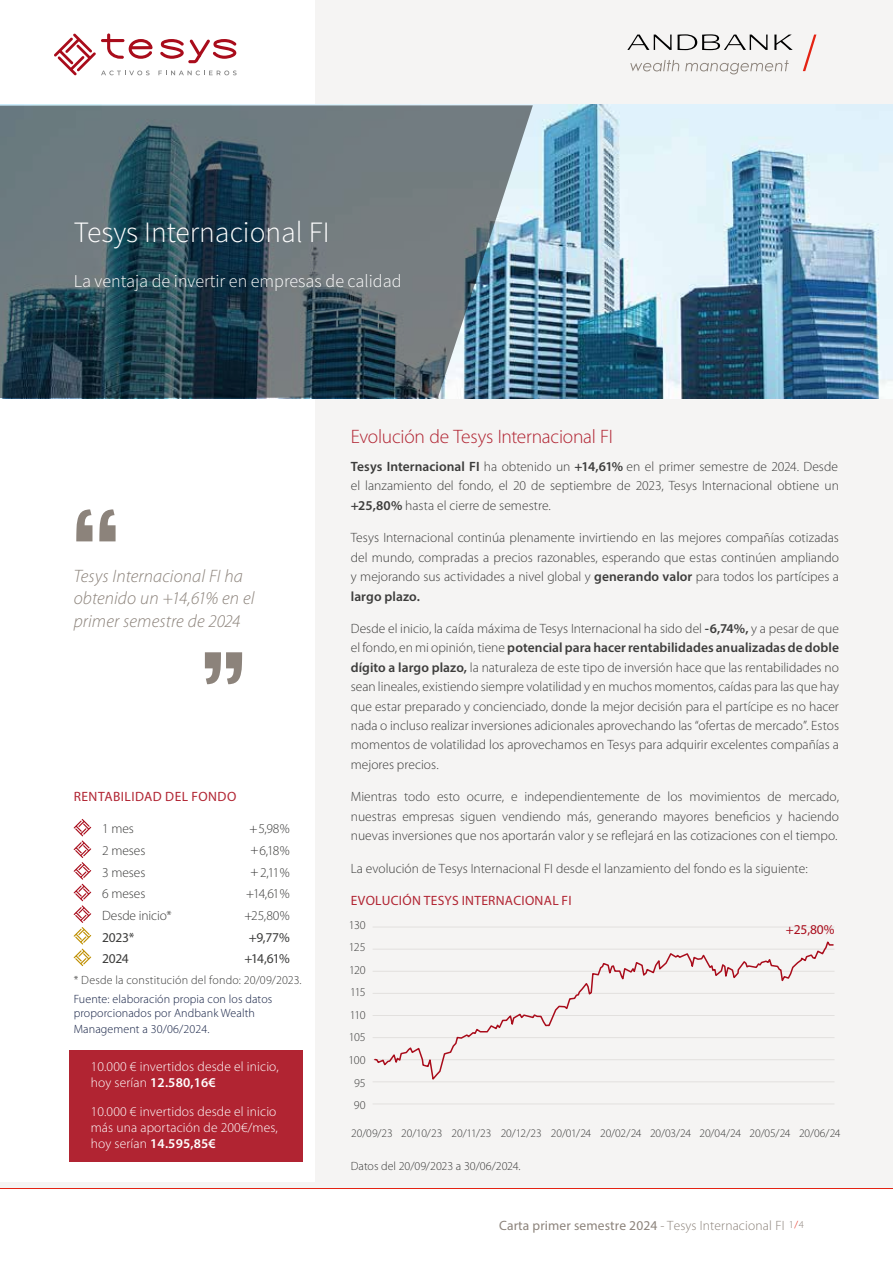
<style>
.page{position:relative;width:893px;height:1263px;background:#fff}
.page>*{position:absolute;margin:0;border:0;box-sizing:border-box;transform-origin:0 0}
.t1{font:700 112.5px "Oswald";color:#8c837b}
.t2{font:300 29.55px "Source Sans Pro";color:#fff}
.t3{font:300 19.5px "Myriad Pro";letter-spacing:-.015em;color:#b12432}
.t4{font:italic 300 18px/22.5px "Myriad Pro";letter-spacing:.005em;color:#8c837b}
.t5{font:300 18px "Source Sans Pro";color:#fff}
.t6{font:300 13.5px/19.5px "Myriad Pro";color:#3c3c3b;text-align:justify}
.t7{font:300 13.5px/16.2px "Myriad Pro";letter-spacing:.01em;color:#fff}
.t8{font:13.5px "Myriad Pro";letter-spacing:.02em;color:#b12432}
.t9{font:13.5px "Myriad Pro";letter-spacing:.01em;color:#8c837b}
.t10{font:13.5px "Myriad Pro";letter-spacing:-.03em;color:#3c3c3b}
.t11{font:13.5px "Myriad Pro";color:#a90c1b}
.t12{font:300 12px/14.4px "Myriad Pro";letter-spacing:.01em;color:#131f43}
.t13{font:300 12px "Myriad Pro";letter-spacing:.005em;color:#3c3c3b}
.t14{font:300 12px/22.5px "Myriad Pro";letter-spacing:-.045em;color:#3c3c3b;text-align:center}
.t15{font:300 11.55px "Myriad Pro";letter-spacing:-.005em;color:#3c3c3b}
.s1{font-weight:600}
.s2{font-weight:300}
.s3{font-weight:300;font-size:10.5px}
.s4{font-weight:300;font-size:10.5px;color:#e42313}
</style>
<div class="page">
<div style="left:0;top:1182px;width:893px;height:7px;background:#f5f4f3"></div>
<div style="left:69px;top:1050px;width:234px;height:112px;background:#b12432"></div>
<div style="left:315px;top:0;width:578px;height:1182px;background:#f5f4f3"></div>
<svg style="left:627px;top:34px;width:141px;height:16px"></svg>
<svg style="left:774px;top:35px;width:19px;height:15px"></svg>
<svg style="left:803px;top:35px;width:13px;height:36px"></svg>
<svg style="left:630px;top:60px;width:159px;height:14px"></svg>
<svg style="left:54px;top:33px;width:183px;height:42px"></svg>
<img style="left:0;top:104px;width:893px;height:294px">
<svg style="left:0;top:105px;width:572px;height:293px;background:#546a75"></svg>
<hr style="left:373px;top:927px;width:461px;height:1px;background:#e2e0de">
<hr style="left:373px;top:1104px;width:461px;height:1px;background:#e2e0de">
<svg style="left:373px;top:941px;width:461px;height:141px"></svg>
<svg style="left:74px;top:819px;width:17px;height:147px"></svg>
<h2 class="t2" style="left:74px;top:215px;width:257px">Tesys Internacional FI</h2>
<h3 class="t5" style="left:74px;top:270px;width:329px">La ventaja de invertir en empresas de calidad</h3>
<h1 class="t1" style="left:74px;top:497px;width:50px">“</h1>
<h3 class="t4" style="left:74px;top:565px;width:182px">Tesys Internacional FI ha obtenido un +14,61% en el primer semestre de 2024</h3>
<h1 class="t1" style="left:198px;top:567px;width:50px">„</h1>
<p class="t8" style="left:74px;top:788px;width:164px">RENTABILIDAD DEL FONDO</p>
<p class="t6" style="left:102px;top:819px;width:33px">1 mes</p>
<p class="t6" style="left:250px;top:819px;width:42px">+5,98%</p>
<p class="t6" style="left:102px;top:841px;width:45px">2 meses</p>
<p class="t6" style="left:250px;top:841px;width:41px">+6,18%</p>
<p class="t6" style="left:102px;top:862px;width:45px">3 meses</p>
<p class="t6" style="left:250px;top:862px;width:41px">+2,11%</p>
<p class="t6" style="left:102px;top:884px;width:45px">6 meses</p>
<p class="t6" style="left:246px;top:884px;width:45px">+14,61%</p>
<p class="t6" style="left:102px;top:906px;width:71px">Desde inicio*</p>
<p class="t6" style="left:244px;top:906px;width:47px">+25,80%</p>
<p class="t10" style="left:102px;top:929px;width:34px">2023*</p>
<p class="t10" style="left:249px;top:929px;width:43px">+9,77%</p>
<p class="t10" style="left:102px;top:950px;width:28px">2024</p>
<p class="t10" style="left:244px;top:950px;width:47px">+14,61%</p>
<p class="t13" style="left:74px;top:973px;width:229px">* Desde la constitución del fondo: 20/09/2023.</p>
<p class="t12" style="left:74px;top:991px;width:200px">Fuente: elaboración propia con los datos proporcionados por Andbank Wealth</p>
<p class="t12" style="left:74px;top:1022px;width:137px">Management a 30/06/2024.</p>
<p class="t7" style="left:91px;top:1058px;width:189px">10.000 € invertidos desde el inicio, hoy serían <span class="s1">12.580,16€</span></p>
<p class="t7" style="left:91px;top:1103px;width:189px;text-align:justify">10.000 € invertidos desde el inicio más una aportación de 200€/mes, hoy serían <span class="s1">14.595,85€</span></p>
<h3 class="t3" style="left:351px;top:426px;width:263px">Evolución de Tesys Internacional FI</h3>
<p class="t6" style="left:351px;top:456px;width:490px"><span class="s1">Tesys Internacional FI</span> ha obtenido un <span class="s1">+14,61%</span> en el primer semestre de 2024. Desde el lanzamiento del fondo, el 20 de septiembre de 2023, Tesys Internacional obtiene un <span class="s1">+25,80%</span> hasta el cierre de semestre.</p>
<p class="t6" style="left:351px;top:528px;width:490px">Tesys Internacional continúa plenamente invirtiendo en las mejores compañías cotizadas del mundo, compradas a precios razonables, esperando que estas continúen ampliando y mejorando sus actividades a nivel global y <span class="s1">generando valor</span> para todos los partícipes a <span class="s1">largo plazo.</span></p>
<p class="t6" style="left:351px;top:618px;width:490px">Desde el inicio, la caída máxima de Tesys Internacional ha sido del <span class="s1">-6,74%,</span> y a pesar de que el fondo, en mi opinión, tiene <span class="s1">potencial para hacer rentabilidades anualizadas de doble dígito a largo plazo,</span> la naturaleza de este tipo de inversión hace que las rentabilidades no sean lineales, existiendo siempre volatilidad y en muchos momentos, caídas para las que hay que estar preparado y concienciado, donde la mejor decisión para el partícipe es no hacer nada o incluso realizar inversiones adicionales aprovechando las “ofertas de mercado”. Estos momentos de volatilidad los aprovechamos en Tesys para adquirir excelentes compañías a mejores precios.</p>
<p class="t6" style="left:351px;top:787px;width:490px">Mientras todo esto ocurre, e independientemente de los movimientos de mercado, nuestras empresas siguen vendiendo más, generando mayores beneficios y haciendo nuevas inversiones que nos aportarán valor y se reflejará en las cotizaciones con el tiempo.</p>
<p class="t6" style="left:351px;top:858px;width:458px">La evolución de Tesys Internacional FI desde el lanzamiento del fondo es la siguiente:</p>
<p class="t8" style="left:351px;top:892px;width:222px">EVOLUCIÓN TESYS INTERNACIONAL FI</p>
<p class="t14" style="left:348px;top:914px;width:19px">130<br>125<br>120<br>115<br>110<br>105<br>100<br>95<br>90</p>
<p class="t11" style="left:786px;top:921px;width:50px">+25,80%</p>
<p class="t15" style="left:351px;top:1127px;width:491px">20/09/23 20/10/23 20/11/23 20/12/23 20/01/24 20/02/24 20/03/24 20/04/24 20/05/24 20/06/24</p>
<p class="t13" style="left:351px;top:1159px;width:171px">Datos del 20/09/2023 a 30/06/2024.</p>
<p class="t9" style="left:499px;top:1217px;width:306px">Carta primer semestre 2024 <span class="s2">- Tesys Internacional FI</span> <span class="s3">1</span><span class="s4">/</span><span class="s3">4</span></p>
</div>
